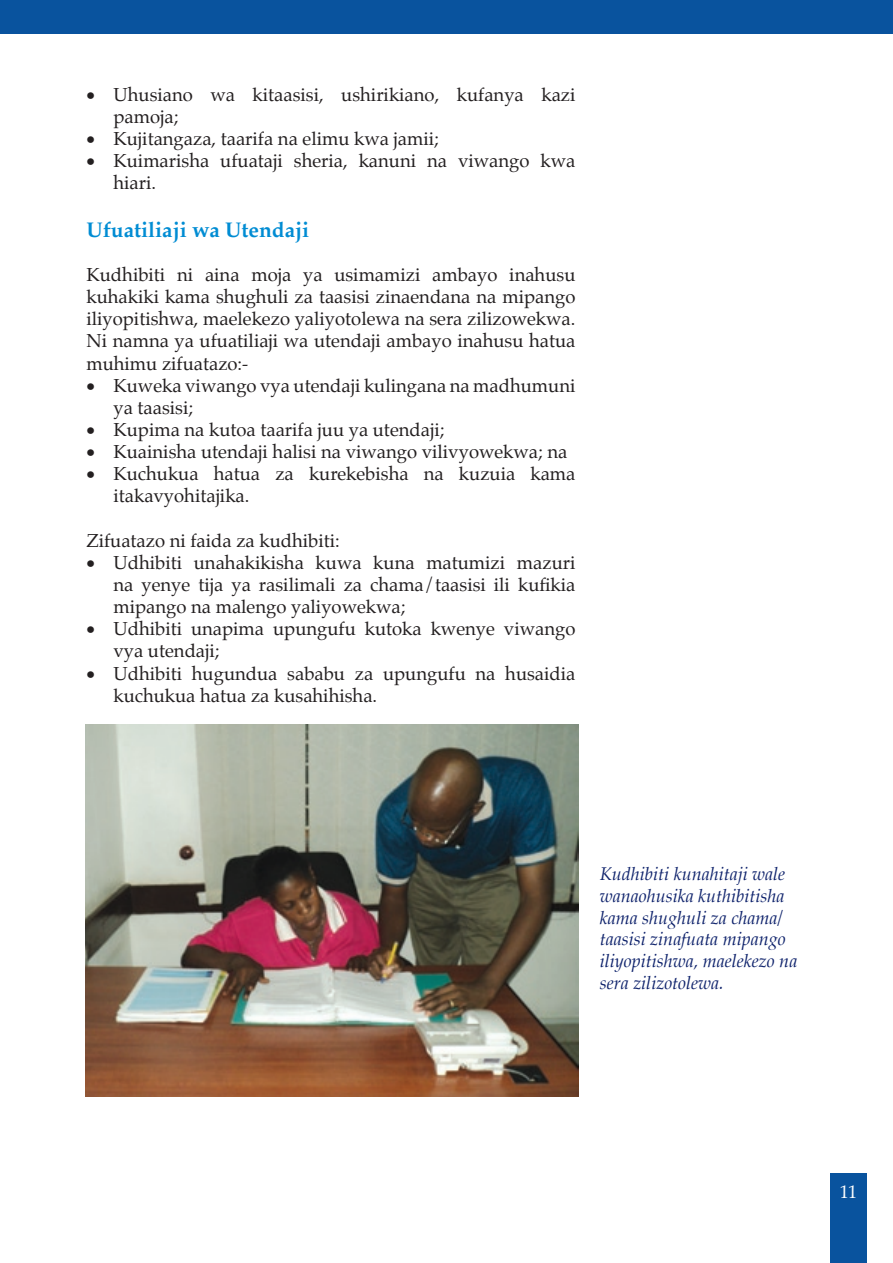
<style>
.page{position:relative;width:893px;height:1263px;background:#fff}
.page>*{position:absolute;margin:0;border:0;box-sizing:border-box;transform-origin:0 0}
.t1{font:700 21px "Palatino";color:#008cd3}
.t2{font:18.45px/22.2px "Palatino";color:#231f20}
.t3{font:italic 18px/21.6px "Palatino";color:#0f236c}
.t4{font:18px "Palatino";color:#fff}
</style>
<div class="page">
<div style="left:0;top:0;width:893px;height:34px;background:#09539e"></div>
<div style="left:830px;top:1174px;width:37px;height:89px;background:#09539e"></div>
<img style="left:85px;top:724px;width:494px;height:373px">
<p class="t2" style="left:113px;top:83px;width:463px;text-indent:-27px">• Uhusiano wa kitaasisi, ushirikiano, kufanya kazi pamoja;</p>
<p class="t2" style="left:86px;top:128px;width:354px">• Kujitangaza, taarifa na elimu kwa jamii;</p>
<p class="t2" style="left:113px;top:150px;width:463px;text-indent:-27px">• Kuimarisha ufuataji sheria, kanuni na viwango kwa hiari.</p>
<p class="t1" style="left:86px;top:212px;width:224px">Ufuatiliaji wa Utendaji</p>
<p class="t2" style="left:86px;top:263px;width:490px;text-align:justify">Kudhibiti ni aina moja ya usimamizi ambayo inahusu kuhakiki kama shughuli za taasisi zinaendana na mipango iliyopitishwa, maelekezo yaliyotolewa na sera zilizowekwa.<br>Ni namna ya ufuatiliaji wa utendaji ambayo inahusu hatua muhimu zifuatazo:-</p>
<p class="t2" style="left:113px;top:374px;width:463px;text-indent:-27px">• Kuweka viwango vya utendaji kulingana na madhumuni ya taasisi;</p>
<p class="t2" style="left:86px;top:418px;width:359px">• Kupima na kutoa taarifa juu ya utendaji;</p>
<p class="t2" style="left:86px;top:441px;width:482px">• Kuainisha utendaji halisi na viwango vilivyowekwa; na</p>
<p class="t2" style="left:113px;top:463px;width:464px;text-indent:-27px">• Kuchukua hatua za kurekebisha na kuzuia kama itakavyohitajika.</p>
<p class="t2" style="left:86px;top:529px;width:255px">Zifuatazo ni faida za kudhibiti:</p>
<p class="t2" style="left:113px;top:551px;width:463px;text-align:justify;text-indent:-27px">• Udhibiti unahakikisha kuwa kuna matumizi mazuri na yenye tija ya rasilimali za chama/taasisi ili kufikia mipango na malengo yaliyowekwa;</p>
<p class="t2" style="left:113px;top:618px;width:463px;text-indent:-27px">• Udhibiti unapima upungufu kutoka kwenye viwango vya utendaji;</p>
<p class="t2" style="left:113px;top:662px;width:463px;text-indent:-27px">• Udhibiti hugundua sababu za upungufu na husaidia kuchukua hatua za kusahihisha.</p>
<p class="t3" style="left:600px;top:864px;width:199px">Kudhibiti kunahitaji wale wanaohusika kuthibitisha kama shughuli za chama/ taasisi zinafuata mipango iliyopitishwa, maelekezo na sera zilizotolewa.</p>
<p class="t4" style="left:840px;top:1177px;width:9px">11</p>
</div>
